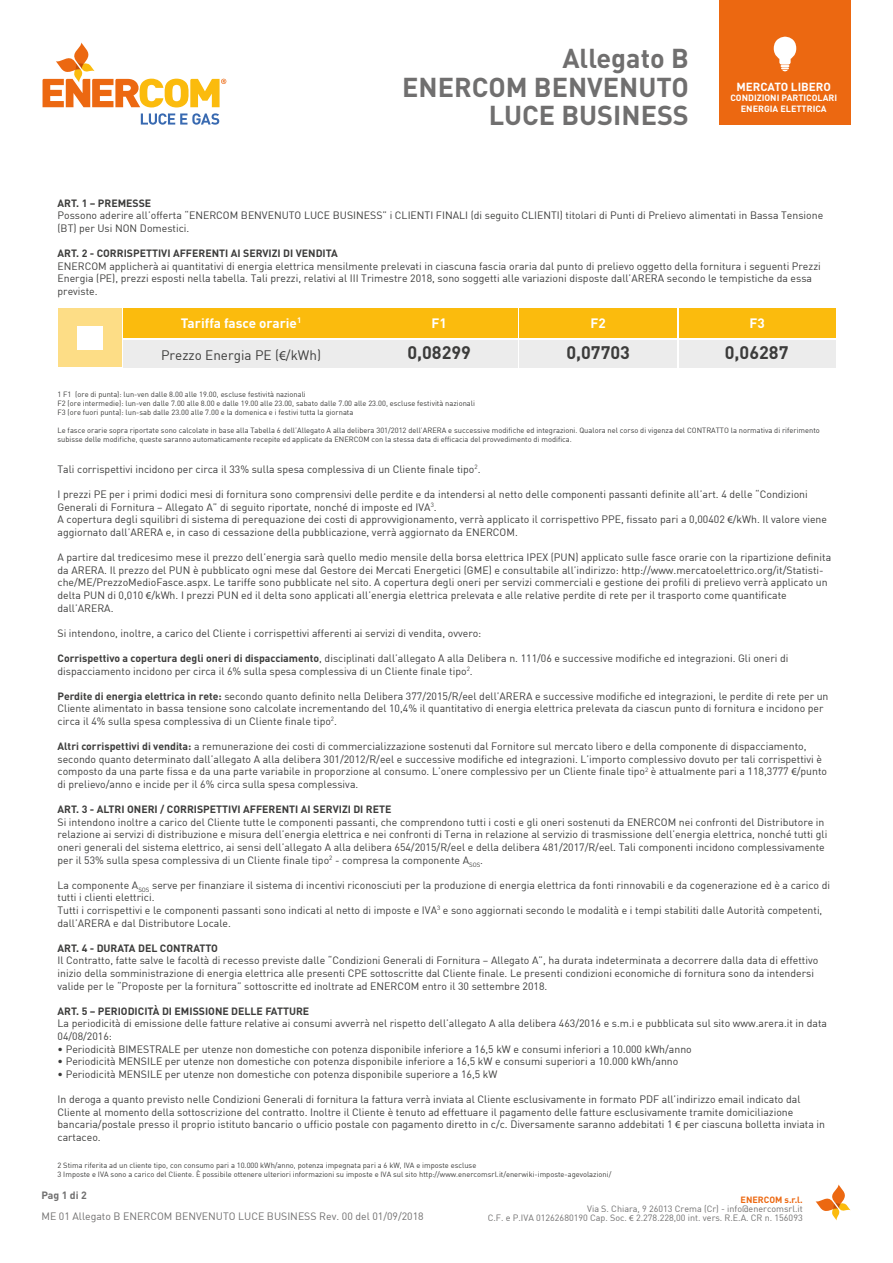
<style>
.page{position:relative;width:893px;height:1263px;background:#fff}
.page>*{position:absolute;margin:0;border:0;box-sizing:border-box;transform-origin:0 0}
.t1{font:700 27px/28.5px "DIN";color:#706f6f;text-align:right}
.t2{font:700 18px "DIN";color:#3c3c3b}
.t3{font:700 13.5px "DIN";color:#fff}
.t4{font:13.5px "DIN";color:#3c3c3b}
.t5{font:700 11.7px "DIN";color:#fff}
.t6{font:10.5px/12.6px "DIN";color:#3c3c3b}
.t7{font:700 10.5px "DIN";color:#3c3c3b}
.t8{font:10.5px "DIN";color:#706f6f}
.t9{font:700 10.5px "DIN";color:#706f6f}
.t10{font:9px/9px "DIN";color:#706f6f;text-align:right}
.t11{font:700 9px/10.6px "DIN";color:#fff;text-align:center}
.t12{font:700 9px "DIN";color:#ec6811}
.t13{font:7.5px/9px "DIN";color:#3c3c3b}
.s1{font-family:"Myriad Pro"}
.s2{font-weight:700}
</style>
<div class="page">
<div style="left:123px;top:309px;width:236px;height:29px;background:#fbbb0d"></div>
<div style="left:361px;top:309px;width:157px;height:29px;background:#fbbb0d"></div>
<div style="left:519px;top:309px;width:158px;height:29px;background:#fbbb0d"></div>
<div style="left:58px;top:309px;width:64px;height:58px;background:#fddd86"></div>
<div style="left:123px;top:340px;width:236px;height:27px;background:#ececec"></div>
<div style="left:361px;top:340px;width:157px;height:27px;background:#ececec"></div>
<div style="left:519px;top:340px;width:158px;height:27px;background:#ececec"></div>
<div style="left:679px;top:309px;width:156px;height:29px;background:#fbbb0d"></div>
<div style="left:679px;top:340px;width:156px;height:27px;background:#ececec"></div>
<div style="left:77px;top:326px;width:25px;height:24px;background:#fff"></div>
<svg style="left:816px;top:1184px;width:34px;height:36px"></svg>
<svg style="left:141px;top:113px;width:78px;height:12px"></svg>
<svg style="left:43px;top:43px;width:183px;height:64px"></svg>
<div style="left:719px;top:0;width:131px;height:125px;background:#ec6811"></div>
<svg style="left:774px;top:37px;width:22px;height:34px"></svg>
<h1 class="t1" style="left:402px;top:43px;width:288px">Allegato B<br>ENERCOM BENVENUTO<br>LUCE BUSINESS</h1>
<p class="t5" style="left:736px;top:79px;width:96px">MERCATO LIBERO</p>
<p class="t11" style="left:730px;top:92px;width:108px">CONDIZIONI PARTICOLARI<br>ENERGIA ELETTRICA</p>
<p class="t7" style="left:58px;top:196px;width:95px">ART. 1 – PREMESSE</p>
<p class="t6" style="left:58px;top:209px;width:767px">Possono aderire all’offerta “ENERCOM BENVENUTO LUCE BUSINESS” i CLIENTI FINALI (di seguito CLIENTI) titolari di Punti di Prelievo alimentati in Bassa Tensione (BT) per Usi NON Domestici.</p>
<p class="t7" style="left:58px;top:246px;width:282px">ART. 2 - CORRISPETTIVI AFFERENTI AI SERVIZI DI VENDITA</p>
<p class="t6" style="left:58px;top:259px;width:765px">ENERCOM applicherà ai quantitativi di energia elettrica mensilmente prelevati in ciascuna fascia oraria dal punto di prelievo oggetto della fornitura i seguenti Prezzi<br>Energia (PE), prezzi esposti nella tabella. Tali prezzi, relativi al III Trimestre 2018, sono soggetti alle variazioni disposte dall’ARERA secondo le tempistiche da essa previste.</p>
<p class="t3" style="left:181px;top:314px;width:122px">Tariffa fasce orarie<sup>1</sup></p>
<p class="t3" style="left:432px;top:314px;width:17px">F1</p>
<p class="t3" style="left:591px;top:314px;width:17px">F2</p>
<p class="t4" style="left:161px;top:346px;width:162px">Prezzo Energia PE (<span class="s1">€</span>/kWh)</p>
<h2 class="t2" style="left:407px;top:341px;width:65px">0,08299</h2>
<h2 class="t2" style="left:566px;top:341px;width:65px">0,07703</h2>
<p class="t3" style="left:749px;top:314px;width:17px">F3</p>
<h2 class="t2" style="left:725px;top:341px;width:65px">0,06287</h2>
<p class="t13" style="left:58px;top:390px;width:419px">1 F1 (ore di punta): lun-ven dalle 8.00 alle 19.00, escluse festività nazionali<br>F2 (ore intermedie): lun-ven dalle 7.00 alle 8.00 e dalle 19.00 alle 23.00, sabato dalle 7.00 alle 23.00, escluse festività nazionali<br>F3 (ore fuori punta): lun-sab dalle 23.00 alle 7.00 e la domenica e i festivi tutta la giornata</p>
<p class="t13" style="left:58px;top:426px;width:764px">Le fasce orarie sopra riportate sono calcolate in base alla Tabella 6 dell’Allegato A alla delibera 301/2012 dell’ARERA e successive modifiche ed integrazioni. Qualora nel corso di vigenza del CONTRATTO la normativa di riferimento subisse delle modifiche, queste saranno automaticamente recepite ed applicate da ENERCOM con la stessa data di efficacia del provvedimento di modifica.</p>
<p class="t6" style="left:58px;top:463px;width:424px">Tali corrispettivi incidono per circa il 33% sulla spesa complessiva di un Cliente finale tipo<sup>2</sup>.</p>
<p class="t6" style="left:58px;top:488px;width:771px">I prezzi PE per i primi dodici mesi di fornitura sono comprensivi delle perdite e da intendersi al netto delle componenti passanti definite all’art. 4 delle “Condizioni Generali di Fornitura – Allegato A” di seguito riportate, nonché di imposte ed IVA<sup>3</sup>.<br>A copertura degli squilibri di sistema di perequazione dei costi di approvvigionamento, verrà applicato il corrispettivo PPE, fissato pari a 0,00402 <span class="s1">€</span>/kWh. Il valore viene aggiornato dall’ARERA e, in caso di cessazione della pubblicazione, verrà aggiornato da ENERCOM.</p>
<p class="t6" style="left:58px;top:551px;width:775px">A partire dal tredicesimo mese il prezzo dell’energia sarà quello medio mensile della borsa elettrica IPEX (PUN) applicato sulle fasce orarie con la ripartizione definita da ARERA. Il prezzo del PUN è pubblicato ogni mese dal Gestore dei Mercati Energetici (GME) e consultabile all’indirizzo: http://www.mercatoelettrico.org/it/Statisti&shy;che/ME/PrezzoMedioFasce.aspx. Le tariffe sono pubblicate nel sito. A copertura degli oneri per servizi commerciali e gestione dei profili di prelievo verrà applicato un delta PUN di 0,010 <span class="s1">€</span>/kWh. I prezzi PUN ed il delta sono applicati all’energia elettrica prelevata e alle relative perdite di rete per il trasporto come quantificate dall’ARERA.</p>
<p class="t6" style="left:58px;top:626px;width:425px">Si intendono, inoltre, a carico del Cliente i corrispettivi afferenti ai servizi di vendita, ovvero:</p>
<p class="t6" style="left:58px;top:652px;width:732px"><span class="s2">Corrispettivo a copertura degli oneri di dispacciamento</span>, disciplinati dall’allegato A alla Delibera n. 111/06 e successive modifiche ed integrazioni. Gli oneri di dispacciamento incidono per circa il 6% sulla spesa complessiva di un Cliente finale tipo<sup>2</sup>.</p>
<p class="t6" style="left:58px;top:689px;width:772px"><span class="s2">Perdite di energia elettrica in rete:</span> secondo quanto definito nella Delibera 377/2015/R/eel dell’ARERA e successive modifiche ed integrazioni, le perdite di rete per un<br>Cliente alimentato in bassa tensione sono calcolate incrementando del 10,4% il quantitativo di energia elettrica prelevata da ciascun punto di fornitura e incidono per circa il 4% sulla spesa complessiva di un Cliente finale tipo<sup>2</sup>.</p>
<p class="t6" style="left:58px;top:740px;width:771px"><span class="s2">Altri corrispettivi di vendita:</span> a remunerazione dei costi di commercializzazione sostenuti dal Fornitore sul mercato libero e della componente di dispacciamento, secondo quanto determinato dall’allegato A alla delibera 301/2012/R/eel e successive modifiche ed integrazioni. L’importo complessivo dovuto per tali corrispettivi è composto da una parte fissa e da una parte variabile in proporzione al consumo. L’onere complessivo per un Cliente finale tipo<sup>2</sup> è attualmente pari a 118,3777 <span class="s1">€</span>/punto di prelievo/anno e incide per il 6% circa sulla spesa complessiva.</p>
<p class="t7" style="left:58px;top:802px;width:335px">ART. 3 - ALTRI ONERI / CORRISPETTIVI AFFERENTI AI SERVIZI DI RETE</p>
<p class="t6" style="left:58px;top:815px;width:771px">Si intendono inoltre a carico del Cliente tutte le componenti passanti, che comprendono tutti i costi e gli oneri sostenuti da ENERCOM nei confronti del Distributore in relazione ai servizi di distribuzione e misura dell’energia elettrica e nei confronti di Terna in relazione al servizio di trasmissione dell’energia elettrica, nonché tutti gli oneri generali del sistema elettrico, ai sensi dell’allegato A alla delibera 654/2015/R/eel e della delibera 481/2017/R/eel. Tali componenti incidono complessivamente per il 53% sulla spesa complessiva di un Cliente finale tipo<sup>2</sup> - compresa la componente A<sub>SOS</sub>.</p>
<p class="t6" style="left:58px;top:878px;width:774px">La componente A<sub>SOS</sub> serve per finanziare il sistema di incentivi riconosciuti per la produzione di energia elettrica da fonti rinnovabili e da cogenerazione ed è a carico di tutti i clienti elettrici.<br>Tutti i corrispettivi e le componenti passanti sono indicati al netto di imposte e IVA<sup>3</sup> e sono aggiornati secondo le modalità e i tempi stabiliti dalle Autorità competenti, dall’ARERA e dal Distributore Locale.</p>
<p class="t7" style="left:58px;top:941px;width:162px">ART. 4 - DURATA DEL CONTRATTO</p>
<p class="t6" style="left:58px;top:954px;width:762px">Il Contratto, fatte salve le facoltà di recesso previste dalle “Condizioni Generali di Fornitura – Allegato A”, ha durata indeterminata a decorrere dalla data di effettivo inizio della somministrazione di energia elettrica alle presenti CPE sottoscritte dal Cliente finale. Le presenti condizioni economiche di fornitura sono da intendersi valide per le “Proposte per la fornitura” sottoscritte ed inoltrate ad ENERCOM entro il 30 settembre 2018.</p>
<p class="t7" style="left:58px;top:1004px;width:253px">ART. 5 – PERIODICITÀ DI EMISSIONE DELLE FATTURE</p>
<p class="t6" style="left:58px;top:1017px;width:771px">La periodicità di emissione delle fatture relative ai consumi avverrà nel rispetto dell’allegato A alla delibera 463/2016 e s.m.i e pubblicata sul sito www.arera.it in data<br>04/08/2016:</p>
<p class="t6" style="left:58px;top:1042px;width:636px">• Periodicità BIMESTRALE per utenze non domestiche con potenza disponibile inferiore a 16,5 kW e consumi inferiori a 10.000 kWh/anno</p>
<p class="t6" style="left:58px;top:1055px;width:622px">• Periodicità MENSILE per utenze non domestiche con potenza disponibile inferiore a 16,5 kW e consumi superiori a 10.000 kWh/anno</p>
<p class="t6" style="left:58px;top:1067px;width:441px">• Periodicità MENSILE per utenze non domestiche con potenza disponibile superiore a 16,5 kW</p>
<p class="t6" style="left:58px;top:1093px;width:769px">In deroga a quanto previsto nelle Condizioni Generali di fornitura la fattura verrà inviata al Cliente esclusivamente in formato PDF all’indirizzo email indicato dal Cliente al momento della sottoscrizione del contratto. Inoltre il Cliente è tenuto ad effettuare il pagamento delle fatture esclusivamente tramite domiciliazione bancaria/postale presso il proprio istituto bancario o ufficio postale con pagamento diretto in c/c. Diversamente saranno addebitati 1 <span class="s1">€</span> per ciascuna bolletta inviata in cartaceo.</p>
<p class="t13" style="left:58px;top:1160px;width:555px">2 Stima riferita ad un cliente tipo, con consumo pari a 10.000 kWh/anno, potenza impegnata pari a 6 kW, IVA e imposte escluse<br>3 Imposte e IVA sono a carico del Cliente. È possibile ottenere ulteriori informazioni su imposte e IVA sul sito http://www.enercomsrl.it/enerwiki-imposte-agevolazioni/</p>
<p class="t9" style="left:41px;top:1188px;width:47px">Pag 1 di 2</p>
<p class="t8" style="left:41px;top:1210px;width:384px">ME 01 Allegato B ENERCOM BENVENUTO LUCE BUSINESS Rev. 00 del 01/09/2018</p>
<p class="t12" style="left:741px;top:1193px;width:64px">ENERCOM s.r.l.</p>
<p class="t10" style="left:488px;top:1204px;width:316px">Via S. Chiara, 9 26013 Crema (Cr) - info@enercomsrl.it<br>C.F. e P.IVA 01262680190 Cap. Soc. <span class="s1">€</span> 2.278.228,00 int. vers. R.E.A. CR n. 156093</p>
</div>
